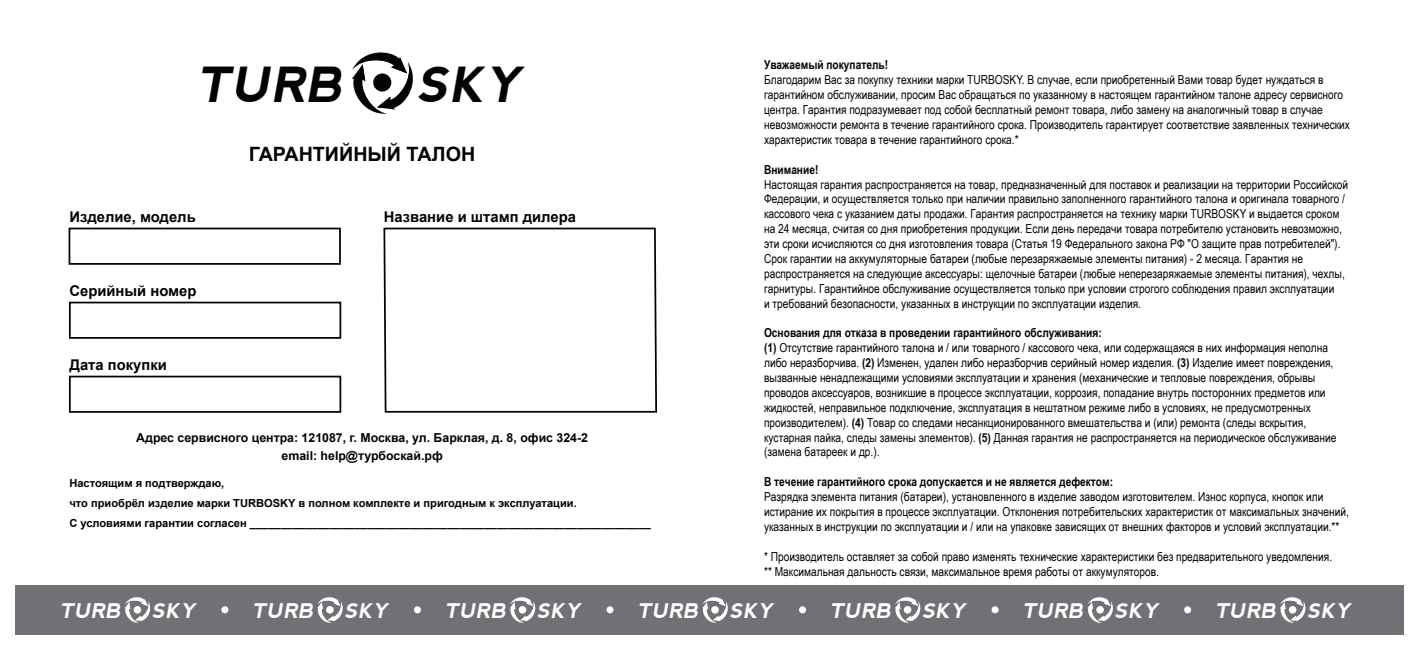
<style>
.page{position:relative;width:1419px;height:650px;background:#fff}
.page>*{position:absolute;margin:0;border:0;box-sizing:border-box;transform-origin:0 0}
.t1{font:italic 700 48.3px "nevis";color:#030303}
.t2{font:italic 700 20.3px "nevis";color:#fff}
.t3{font:700 19.78px "Arial";color:#030303}
.t4{font:700 14.88px "Arial";color:#030303}
.t5{font:12.42px/14.9px "Arial Narrow";color:#030303}
.t6{font:700 12.42px "Arial Narrow";color:#030303}
.t7{font:700 12.25px/17.3px "Arial";color:#030303;text-align:center}
.t8{font:700 11.03px/19.8px "Arial";color:#030303}
.s1{font-weight:700}
</style>
<div class="page">
<div style="left:709px;top:585px;width:695px;height:50px;background:#6f7174"></div>
<div style="left:15px;top:585px;width:694px;height:50px;background:#6f7174"></div>
<svg style="left:124px;top:597px;width:27px;height:26px"></svg>
<svg style="left:317px;top:597px;width:26px;height:26px"></svg>
<div style="left:221px;top:606px;width:7px;height:7px;background:#fff;border-radius:50%"></div>
<svg style="left:510px;top:597px;width:26px;height:26px"></svg>
<div style="left:414px;top:606px;width:7px;height:7px;background:#fff;border-radius:50%"></div>
<svg style="left:702px;top:597px;width:26px;height:26px"></svg>
<div style="left:606px;top:606px;width:7px;height:7px;background:#fff;border-radius:50%"></div>
<svg style="left:895px;top:597px;width:26px;height:26px"></svg>
<div style="left:799px;top:606px;width:7px;height:7px;background:#fff;border-radius:50%"></div>
<svg style="left:1087px;top:597px;width:26px;height:26px"></svg>
<div style="left:991px;top:606px;width:7px;height:7px;background:#fff;border-radius:50%"></div>
<svg style="left:1280px;top:597px;width:26px;height:26px"></svg>
<div style="left:1184px;top:606px;width:7px;height:7px;background:#fff;border-radius:50%"></div>
<svg style="left:383px;top:227px;width:274px;height:186px"></svg>
<div style="left:69px;top:376px;width:272px;height:37px;border:2px solid #030303"></div>
<div style="left:69px;top:302px;width:272px;height:37px;border:2px solid #030303"></div>
<div style="left:69px;top:228px;width:272px;height:37px;border:2px solid #030303"></div>
<svg style="left:351px;top:52px;width:62px;height:62px"></svg>
<h1 class="t1" style="left:196px;top:57px;width:159px">TURB</h1>
<h1 class="t1" style="left:417px;top:57px;width:115px">SKY</h1>
<p class="t4" style="left:69px;top:207px;width:128px">Изделие, модель</p>
<p class="t4" style="left:69px;top:281px;width:128px">Серийный номер</p>
<p class="t4" style="left:69px;top:355px;width:99px">Дата покупки</p>
<h3 class="t3" style="left:249px;top:140px;width:228px">ГАРАНТИЙНЫЙ ТАЛОН</h3>
<p class="t4" style="left:384px;top:207px;width:194px">Название и штамп дилера</p>
<p class="t7" style="left:136px;top:429px;width:453px">Адрес сервисного центра: 121087, г. Москва, ул. Барклая, д. 8, офис 324-2 email: help@турбоскай.рф</p>
<p class="t8" style="left:69px;top:474px;width:583px">Настоящим я подтверждаю,<br>что приобрёл изделие марки TURBOSKY в полном комплекте и пригодным к эксплуатации.<br>С условиями гарантии согласен _________________________________________________________________</p>
<p class="t6" style="left:764px;top:56px;width:126px">Уважаемый покупатель!</p>
<p class="t5" style="left:764px;top:72px;width:587px">Благодарим Вас за покупку техники марки TURBOSKY. В случае, если приобретенный Вами товар будет нуждаться в гарантийном обслуживании, просим Вас обращаться по указанному в настоящем гарантийном талоне адресу сервисного центра. Гарантия подразумевает под собой бесплатный ремонт товара, либо замену на аналогичный товар в случае невозможности ремонта в течение гарантийного срока. Производитель гарантирует соответствие заявленных технических характеристик товара в течение гарантийного срока.*</p>
<p class="t6" style="left:764px;top:160px;width:56px">Внимание!</p>
<p class="t5" style="left:764px;top:176px;width:586px">Настоящая гарантия распространяется на товар, предназначенный для поставок и реализации на территории Российской Федерации, и осуществляется только при наличии правильно заполненного гарантийного талона и оригинала товарного / кассового чека с указанием даты продажи. Гарантия распространяется на технику марки TURBOSKY и выдается сроком на 24 месяца, считая со дня приобретения продукции. Если день передачи товара потребителю установить невозможно, эти сроки исчисляются со дня изготовления товара (Статья 19 Федерального закона РФ "О защите прав потребителей").<br>Срок гарантии на аккумуляторные батареи (любые перезаряжаемые элементы питания) - 2 месяца. Гарантия не распространяется на следующие аксессуары: щелочные батареи (любые неперезаряжаемые элементы питания), чехлы, гарнитуры. Гарантийное обслуживание осуществляется только при условии строгого соблюдения правил эксплуатации<br>и требований безопасности, указанных в инструкции по эксплуатации изделия.</p>
<p class="t5" style="left:764px;top:325px;width:574px"><span class="s1">Основания для отказа в проведении гарантийного обслуживания:<br>(1)</span> Отсутствие гарантийного талона и / или товарного / кассового чека, или содержащаяся в них информация неполна либо неразборчива. <span class="s1">(2)</span> Изменен, удален либо неразборчив серийный номер изделия. <span class="s1">(3)</span> Изделие имеет повреждения, вызванные ненадлежащими условиями эксплуатации и хранения (механические и тепловые повреждения, обрывы проводов аксессуаров, возникшие в процессе эксплуатации, коррозия, попадание внутрь посторонних предметов или жидкостей, неправильное подключение, эксплуатация в нештатном режиме либо в условиях, не предусмотренных производителем). <span class="s1">(4)</span> Товар со следами несанкционированного вмешательства и (или) ремонта (следы вскрытия, кустарная пайка, следы замены элементов). <span class="s1">(5)</span> Данная гарантия не распространяется на периодическое обслуживание (замена батареек и др.).</p>
<p class="t6" style="left:764px;top:472px;width:350px">В течение гарантийного срока допускается и не является дефектом:</p>
<p class="t5" style="left:764px;top:489px;width:586px">Разрядка элемента питания (батареи), установленного в изделие заводом изготовителем. Износ корпуса, кнопок или истирание их покрытия в процессе эксплуатации. Отклонения потребительских характеристик от максимальных значений, указанных в инструкции по эксплуатации и / или на упаковке зависящих от внешних факторов и условий эксплуатации.**</p>
<p class="t5" style="left:764px;top:548px;width:570px">* Производитель оставляет за собой право изменять технические характеристики без предварительного уведомления. ** Максимальная дальность связи, максимальное время работы от аккумуляторов.</p>
<h2 class="t2" style="left:59px;top:599px;width:67px">TURB</h2>
<h2 class="t2" style="left:152px;top:599px;width:49px">SKY</h2>
<h2 class="t2" style="left:252px;top:599px;width:67px">TURB</h2>
<h2 class="t2" style="left:344px;top:599px;width:49px">SKY</h2>
<h2 class="t2" style="left:444px;top:599px;width:67px">TURB</h2>
<h2 class="t2" style="left:537px;top:599px;width:49px">SKY</h2>
<h2 class="t2" style="left:637px;top:599px;width:67px">TURB</h2>
<h2 class="t2" style="left:729px;top:599px;width:49px">SKY</h2>
<h2 class="t2" style="left:829px;top:599px;width:67px">TURB</h2>
<h2 class="t2" style="left:922px;top:599px;width:49px">SKY</h2>
<h2 class="t2" style="left:1022px;top:599px;width:67px">TURB</h2>
<h2 class="t2" style="left:1114px;top:599px;width:49px">SKY</h2>
<h2 class="t2" style="left:1215px;top:599px;width:67px">TURB</h2>
<h2 class="t2" style="left:1307px;top:599px;width:49px">SKY</h2>
</div>
